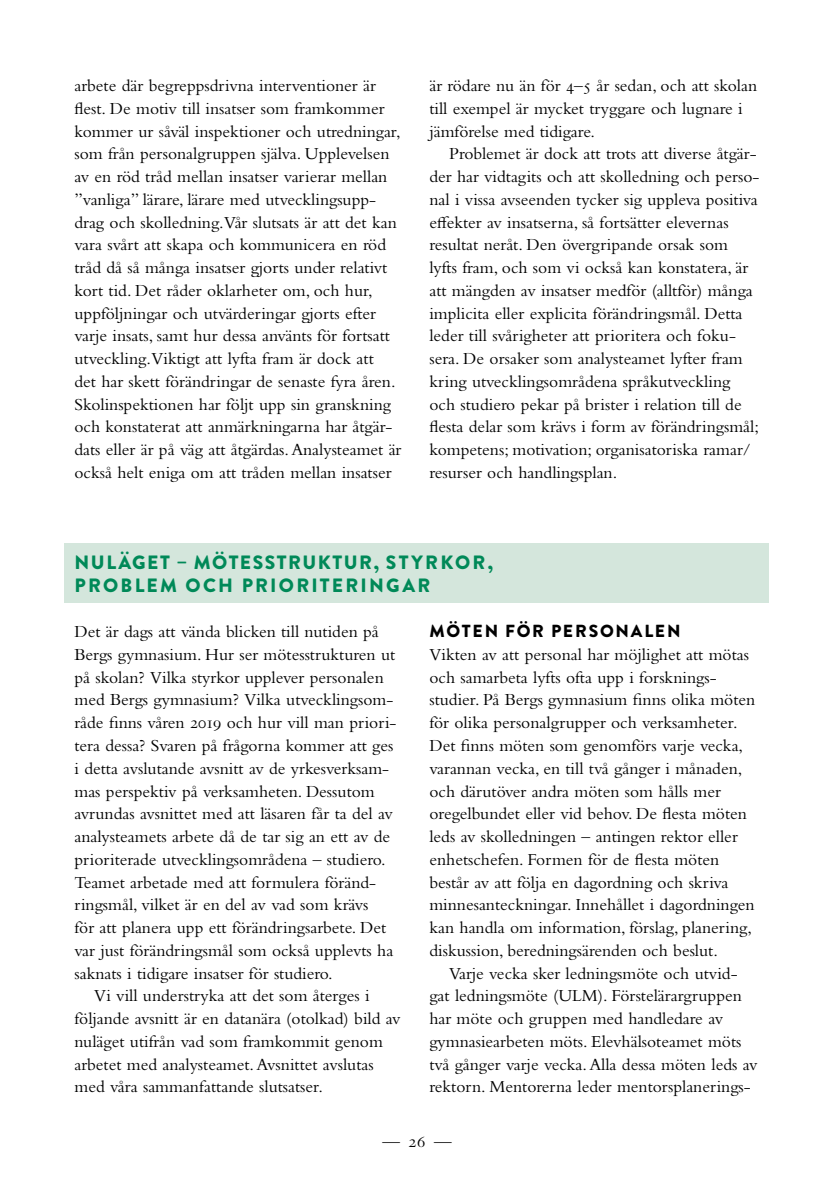
<style>
.page{position:relative;width:834px;height:1186px;background:#fff}
.page>*{position:absolute;margin:0;border:0;box-sizing:border-box;transform-origin:0 0}
.t1{font:900 19.25px/22.8px "Brandon Grotesque";letter-spacing:.11em;color:#008958}
.t2{font:17.5px/22.8px "Bembo Std";color:#000}
.t3{font:900 17.5px "Brandon Grotesque";letter-spacing:.1em;color:#000}
</style>
<div class="page">
<div style="left:64px;top:543px;width:705px;height:59px;background:#d4e6dc"></div>
<p class="t2" style="left:74px;top:74px;width:328px">arbete där begreppsdrivna interventioner är flest. De motiv till insatser som framkommer kommer ur såväl inspektioner och utredningar, som från personalgruppen själva. Upplevelsen av en röd tråd mellan insatser varierar mellan ”vanliga” lärare, lärare med utvecklingsupp&shy;drag och skolledning.Vår slutsats är att det kan vara svårt att skapa och kommunicera en röd tråd då så många insatser gjorts under relativt kort tid. Det råder oklarheter om, och hur, uppföljningar och utvärderingar gjorts efter varje insats, samt hur dessa använts för fortsatt utveckling.Viktigt att lyfta fram är dock att<br>det har skett förändringar de senaste fyra åren.<br>Skolinspektionen har följt upp sin granskning och konstaterat att anmärkningarna har åtgär&shy;dats eller är på väg att åtgärdas. Analysteamet är också helt eniga om att tråden mellan insatser</p>
<p class="t2" style="left:429px;top:74px;width:329px">är rödare nu än för 4–5 år sedan, och att skolan till exempel är mycket tryggare och lugnare i jämförelse med tidigare.</p>
<p class="t2" style="left:429px;top:142px;width:331px;text-indent:20px">Problemet är dock att trots att diverse åtgär&shy;der har vidtagits och att skolledning och perso&shy;nal i vissa avseenden tycker sig uppleva positiva effekter av insatserna, så fortsätter elevernas resultat neråt. Den övergripande orsak som lyfts fram, och som vi också kan konstatera, är att mängden av insatser medför (alltför) många implicita eller explicita förändringsmål. Detta leder till svårigheter att prioritera och foku&shy;sera. De orsaker som analysteamet lyfter fram kring utvecklingsområdena språkutveckling och studiero pekar på brister i relation till de flesta delar som krävs i form av förändringsmål; kompetens; motivation; organisatoriska ramar/ resurser och handlingsplan.</p>
<p class="t1" style="left:75px;top:551px;width:420px">NULÄGET – MÖTESSTRUKTUR, STYRKOR,<br>PROBLEM OCH PRIORITERINGAR</p>
<p class="t2" style="left:74px;top:620px;width:306px">Det är dags att vända blicken till nutiden på</p>
<p class="t2" style="left:74px;top:643px;width:322px">Bergs gymnasium. Hur ser mötesstrukturen ut</p>
<p class="t2" style="left:74px;top:665px;width:311px">på skolan? Vilka styrkor upplever personalen</p>
<p class="t2" style="left:74px;top:688px;width:320px">med Bergs gymnasium? Vilka utvecklingsom-</p>
<p class="t2" style="left:74px;top:711px;width:323px">råde finns våren 2019 och hur vill man priori-</p>
<p class="t2" style="left:74px;top:734px;width:320px">tera dessa? Svaren på frågorna kommer att ges</p>
<p class="t2" style="left:74px;top:756px;width:316px">i detta avslutande avsnitt av de yrkesverksam-</p>
<p class="t2" style="left:74px;top:779px;width:302px">mas perspektiv på verksamheten. Dessutom</p>
<p class="t2" style="left:74px;top:802px;width:320px">avrundas avsnittet med att läsaren får ta del av</p>
<p class="t2" style="left:74px;top:825px;width:317px">analysteamets arbete då de tar sig an ett av de</p>
<p class="t2" style="left:74px;top:847px;width:312px">prioriterade utvecklingsområdena – studiero.</p>
<p class="t2" style="left:74px;top:870px;width:303px">Teamet arbetade med att formulera föränd-</p>
<p class="t2" style="left:74px;top:893px;width:295px">ringsmål, vilket är en del av vad som krävs</p>
<p class="t2" style="left:74px;top:916px;width:313px">för att planera upp ett förändringsarbete. Det</p>
<p class="t2" style="left:74px;top:938px;width:320px">var just förändringsmål som också upplevts ha</p>
<p class="t2" style="left:74px;top:961px;width:260px">saknats i tidigare insatser för studiero.</p>
<p class="t2" style="left:94px;top:984px;width:277px">Vi vill understryka att det som återges i</p>
<p class="t2" style="left:74px;top:1007px;width:327px">följande avsnitt är en datanära (otolkad) bild av</p>
<p class="t2" style="left:74px;top:1029px;width:310px">nuläget utifrån vad som framkommit genom</p>
<p class="t2" style="left:74px;top:1052px;width:300px">arbetet med analysteamet. Avsnittet avslutas</p>
<p class="t2" style="left:74px;top:1075px;width:250px">med våra sammanfattande slutsatser.</p>
<p class="t3" style="left:429px;top:619px;width:252px">MÖTEN FÖR PERSONALEN</p>
<p class="t2" style="left:429px;top:643px;width:327px">Vikten av att personal har möjlighet att mötas och samarbeta lyfts ofta upp i forsknings&shy;studier. På Bergs gymnasium finns olika möten för olika personalgrupper och verksamheter.<br>Det finns möten som genomförs varje vecka, varannan vecka, en till två gånger i månaden, och därutöver andra möten som hålls mer oregelbundet eller vid behov. De flesta möten leds av skolledningen – antingen rektor eller enhetschefen. Formen för de flesta möten består av att följa en dagordning och skriva minnesanteckningar. Innehållet i dagordningen kan handla om information, förslag, planering, diskussion, beredningsärenden och beslut.</p>
<p class="t2" style="left:429px;top:961px;width:329px;text-indent:20px">Varje vecka sker ledningsmöte och utvid&shy;gat ledningsmöte (ULM). Förstelärargruppen har möte och gruppen med handledare av gymnasiearbeten möts. Elevhälsoteamet möts två gånger varje vecka. Alla dessa möten leds av rektorn. Mentorerna leder mentorsplanerings-</p>
<p class="t2" style="left:382px;top:1130px;width:71px">—26—</p>
</div>
